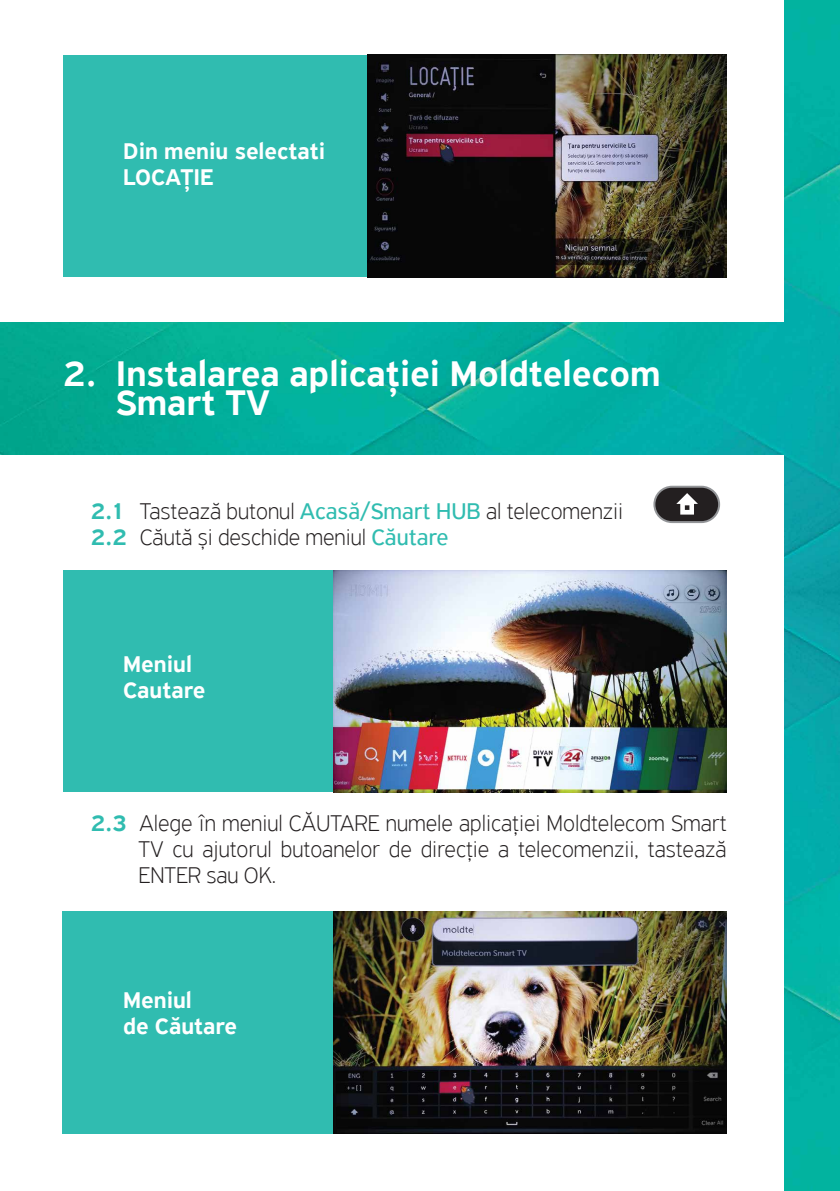
<style>
.page{position:relative;width:840px;height:1191px;background:#fff}
.page>*{position:absolute;margin:0;border:0;box-sizing:border-box;transform-origin:0 0}
.t1{font:500 37.6px/28.8px "PF Highway Sans Pro";color:#fff}
.t2{font:100 24px/26px "PF Highway Sans Pro";color:#231f20}
.t3{font:500 24px/26px "PF Highway Sans Pro";color:#fff}
.s1{font-weight:500;color:#30bcb0}
.s2{font-weight:400;color:#30bcb0}
</style>
<div class="page">
<img style="left:0;top:0;width:839px;height:1191px">
<div style="left:0;top:0;width:782px;height:321px;background:#fff"></div>
<div style="left:0;top:456px;width:782px;height:735px;background:#fff"></div>
<div style="left:62px;top:55px;width:664px;height:222px;background:#30bcb0"></div>
<img style="left:367px;top:55px;width:359px;height:222px">
<div style="left:62px;top:570px;width:664px;height:222px;background:#30bcb0"></div>
<img style="left:333px;top:570px;width:393px;height:222px">
<div style="left:62px;top:911px;width:664px;height:222px;background:#30bcb0"></div>
<img style="left:333px;top:911px;width:393px;height:222px">
<div style="left:654px;top:487px;width:64px;height:35px;background:#231f20;border-radius:18px"></div>
<div style="left:653px;top:486px;width:66px;height:37px;border:2px solid #939598;border-radius:18px"></div>
<svg style="left:676px;top:493px;width:21px;height:21px"></svg>
<p class="t3" style="left:123px;top:139px;width:203px">Din meniu selectati<br>LOCAŢIE</p>
<h1 class="t1" style="left:115px;top:360px;width:546px;text-indent:-53px">2. Instalarea aplicaţiei Moldtelecom<br>Smart TV</h1>
<p class="t2" style="left:90px;top:498px;width:534px"><span class="s1">2.1</span> Tastează butonul <span class="s2">Acasă/Smart HUB</span> al telecomenzii<br><span class="s1">2.2</span> Căută și deschide meniul <span class="s2">Căutare</span></p>
<p class="t3" style="left:123px;top:652px;width:84px">Meniul<br>Cautare</p>
<p class="t2" style="left:138px;top:810px;width:589px;text-align:justify;text-indent:-48px"><span class="s1">2.3</span> Alege în meniul CĂUTARE numele aplicaţiei Moldtelecom Smart TV cu ajutorul butoanelor de direcţie a telecomenzii, tastează ENTER sau OK.</p>
<p class="t3" style="left:123px;top:987px;width:115px">Meniul<br>de Căutare</p>
</div>
